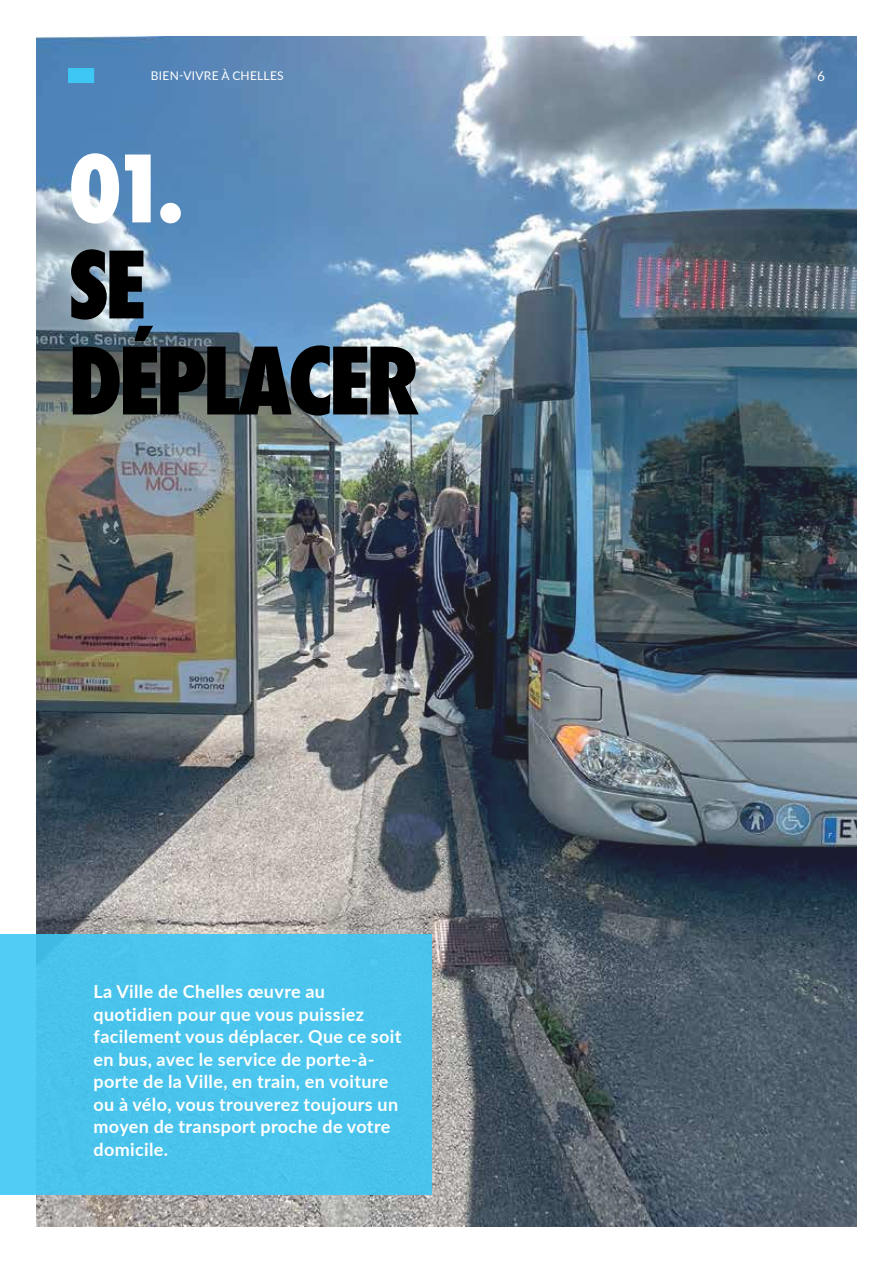
<style>
.page{position:relative;width:893px;height:1263px;background:#fff}
.page>*{position:absolute;margin:0;border:0;box-sizing:border-box;transform-origin:0 0}
.t1{font:800 condensed 90px/96px "Futura";letter-spacing:-.05em;color:#000}
.t2{font:800 condensed 90px "Futura";color:#fff}
.t3{font:700 18px/22.5px "Lato";letter-spacing:.02em;color:#fff}
.t4{font:13.5px "Lato";color:#fff}
.t5{font:12px "Lato";letter-spacing:.02em;color:#fff}
</style>
<div class="page">
<img style="left:36px;top:36px;width:821px;height:1191px">
<div style="left:0;top:934px;width:432px;height:261px;background:#4ac4ec"></div>
<div style="left:68px;top:68px;width:26px;height:15px;background:#3ec7f4"></div>
<p class="t5" style="left:151px;top:67px;width:134px">BIEN-VIVRE À CHELLES</p>
<p class="t4" style="left:817px;top:66px;width:9px">6</p>
<h1 class="t2" style="left:68px;top:128px;width:118px">01.</h1>
<h1 class="t1" style="left:68px;top:238px;width:354px">SE<br>DÉPLACER</h1>
<p class="t3" style="left:94px;top:979px;width:309px">La Ville de Chelles œuvre au quotidien pour que vous puissiez facilement vous déplacer. Que ce soit en bus, avec le service de porte-à&shy;porte de la Ville, en train, en voiture ou à vélo, vous trouverez toujours un moyen de transport proche de votre domicile.</p>
</div>
